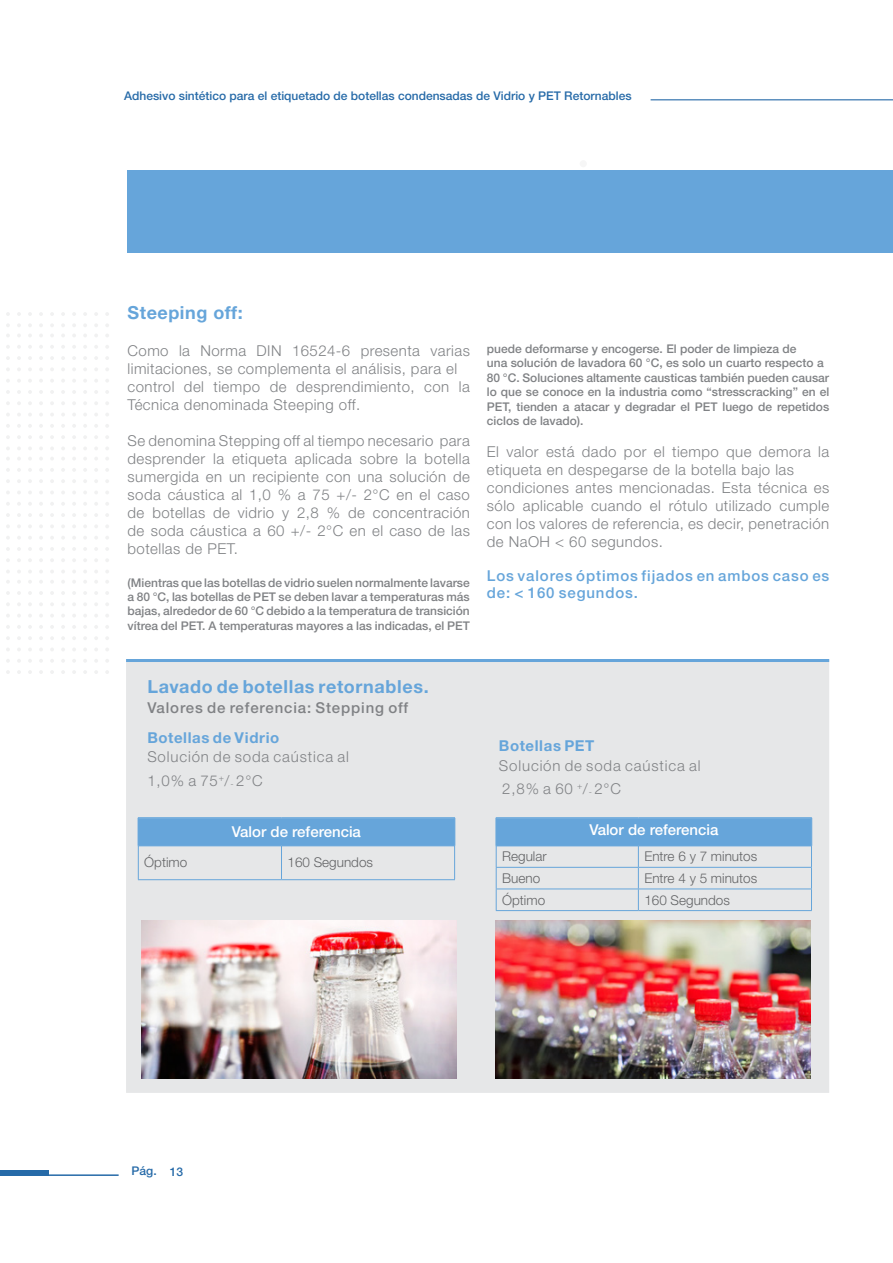
<style>
.page{position:relative;width:893px;height:1263px;background:#fff}
.page>*{position:absolute;margin:0;border:0;box-sizing:border-box;transform-origin:0 0}
.t1{font:700 18px "Helvetica Neue LT Std";letter-spacing:.03em;color:#66a5da}
.t2{font:300 15px/18px "Helvetica Neue LT Std";letter-spacing:.03em;color:#808285}
.t3{font:300 15px/23.7px "Helvetica Neue LT Std";letter-spacing:.06em;color:#808285}
.t4{font:500 15px/16.5px "Helvetica Neue LT Std";letter-spacing:.06em;color:#66a5da}
.t5{font:500 15px "Helvetica Neue LT Std";color:#fff}
.t6{font:500 15px "Helvetica Neue LT Std";letter-spacing:.06em;color:#808285}
.t7{font:700 15px "Helvetica Neue LT Std";letter-spacing:.04em;color:#66a5da}
.t8{font:300 13.5px "Helvetica Neue LT Std";color:#636466}
.t9{font:500 12px/14.4px "Helvetica Neue LT Std";color:#808285;text-align:justify}
.t10{font:500 12px "Helvetica Neue LT Std";color:#266aa8}
.s1{font-size:8.7px}
</style>
<div class="page">
<hr style="left:651px;top:99px;width:242px;height:1px;background:#266aa8">
<hr style="left:0;top:1174px;width:119px;height:2px;background:#266aa8">
<div style="left:0;top:1170px;width:48px;height:6px;background:#266aa8"></div>
<div style="left:580px;top:160px;width:7px;height:7px;background:#f6f6f6;border-radius:50%"></div>
<svg style="left:61px;top:670px;width:4px;height:4px"></svg>
<svg style="left:50px;top:670px;width:4px;height:4px"></svg>
<svg style="left:39px;top:670px;width:4px;height:4px"></svg>
<svg style="left:28px;top:670px;width:4px;height:4px"></svg>
<svg style="left:17px;top:670px;width:4px;height:4px"></svg>
<svg style="left:6px;top:670px;width:4px;height:4px"></svg>
<svg style="left:61px;top:625px;width:4px;height:4px"></svg>
<svg style="left:50px;top:625px;width:4px;height:4px"></svg>
<svg style="left:39px;top:625px;width:4px;height:4px"></svg>
<svg style="left:28px;top:625px;width:4px;height:4px"></svg>
<svg style="left:17px;top:625px;width:4px;height:4px"></svg>
<svg style="left:6px;top:625px;width:4px;height:4px"></svg>
<svg style="left:72px;top:591px;width:4px;height:4px"></svg>
<svg style="left:61px;top:591px;width:4px;height:4px"></svg>
<svg style="left:50px;top:591px;width:4px;height:4px"></svg>
<svg style="left:39px;top:591px;width:4px;height:4px"></svg>
<svg style="left:28px;top:591px;width:4px;height:4px"></svg>
<svg style="left:17px;top:591px;width:4px;height:4px"></svg>
<svg style="left:6px;top:591px;width:4px;height:4px"></svg>
<svg style="left:72px;top:547px;width:4px;height:4px"></svg>
<svg style="left:61px;top:547px;width:4px;height:4px"></svg>
<svg style="left:50px;top:547px;width:4px;height:4px"></svg>
<svg style="left:39px;top:547px;width:4px;height:4px"></svg>
<svg style="left:28px;top:547px;width:4px;height:4px"></svg>
<svg style="left:17px;top:547px;width:4px;height:4px"></svg>
<svg style="left:6px;top:547px;width:4px;height:4px"></svg>
<svg style="left:61px;top:513px;width:4px;height:4px"></svg>
<svg style="left:50px;top:513px;width:4px;height:4px"></svg>
<svg style="left:39px;top:513px;width:4px;height:4px"></svg>
<svg style="left:28px;top:513px;width:4px;height:4px"></svg>
<svg style="left:17px;top:513px;width:4px;height:4px"></svg>
<svg style="left:6px;top:513px;width:4px;height:4px"></svg>
<svg style="left:50px;top:468px;width:4px;height:4px"></svg>
<svg style="left:39px;top:468px;width:4px;height:4px"></svg>
<svg style="left:28px;top:468px;width:4px;height:4px"></svg>
<svg style="left:17px;top:468px;width:4px;height:4px"></svg>
<svg style="left:6px;top:468px;width:4px;height:4px"></svg>
<svg style="left:72px;top:390px;width:4px;height:4px"></svg>
<svg style="left:61px;top:390px;width:4px;height:4px"></svg>
<svg style="left:50px;top:390px;width:4px;height:4px"></svg>
<svg style="left:39px;top:390px;width:4px;height:4px"></svg>
<svg style="left:28px;top:390px;width:4px;height:4px"></svg>
<svg style="left:17px;top:390px;width:4px;height:4px"></svg>
<svg style="left:6px;top:390px;width:4px;height:4px"></svg>
<svg style="left:61px;top:356px;width:4px;height:4px"></svg>
<svg style="left:50px;top:356px;width:4px;height:4px"></svg>
<svg style="left:39px;top:356px;width:4px;height:4px"></svg>
<svg style="left:28px;top:356px;width:4px;height:4px"></svg>
<svg style="left:17px;top:356px;width:4px;height:4px"></svg>
<svg style="left:6px;top:356px;width:4px;height:4px"></svg>
<svg style="left:72px;top:312px;width:4px;height:4px"></svg>
<svg style="left:61px;top:312px;width:4px;height:4px"></svg>
<svg style="left:50px;top:312px;width:4px;height:4px"></svg>
<svg style="left:39px;top:312px;width:4px;height:4px"></svg>
<svg style="left:28px;top:312px;width:4px;height:4px"></svg>
<svg style="left:17px;top:312px;width:4px;height:4px"></svg>
<svg style="left:6px;top:312px;width:4px;height:4px"></svg>
<div style="left:128px;top:170px;width:765px;height:83px;background:#66a5da"></div>
<div style="left:126px;top:662px;width:703px;height:431px;background:#e6e7e8"></div>
<hr style="left:126px;top:659px;width:703px;height:3px;background:#66a5da">
<div style="left:496px;top:818px;width:315px;height:28px;background:#66a5da"></div>
<hr style="left:496px;top:867px;width:142px;height:1px;background:#66a5da">
<hr style="left:638px;top:867px;width:174px;height:1px;background:#66a5da">
<hr style="left:496px;top:888px;width:142px;height:1px;background:#66a5da">
<hr style="left:638px;top:888px;width:174px;height:1px;background:#66a5da">
<svg style="left:638px;top:847px;width:1px;height:63px"></svg>
<hr style="left:496px;top:910px;width:142px;height:1px;background:#66a5da">
<hr style="left:638px;top:910px;width:174px;height:1px;background:#66a5da">
<hr style="left:496px;top:817px;width:142px;height:1px;background:#66a5da">
<svg style="left:496px;top:847px;width:1px;height:63px"></svg>
<hr style="left:638px;top:817px;width:174px;height:1px;background:#66a5da">
<svg style="left:811px;top:818px;width:1px;height:92px"></svg>
<hr style="left:496px;top:846px;width:142px;height:1px;background:#66a5da">
<hr style="left:638px;top:846px;width:174px;height:1px;background:#66a5da">
<div style="left:138px;top:818px;width:317px;height:28px;background:#66a5da"></div>
<hr style="left:138px;top:846px;width:1px;height:33px;background:#66a5da">
<hr style="left:281px;top:846px;width:1px;height:33px;background:#66a5da">
<hr style="left:454px;top:846px;width:1px;height:33px;background:#66a5da">
<hr style="left:138px;top:879px;width:143px;height:1px;background:#66a5da">
<hr style="left:281px;top:879px;width:174px;height:1px;background:#66a5da">
<hr style="left:138px;top:817px;width:143px;height:1px;background:#66a5da">
<hr style="left:281px;top:817px;width:174px;height:1px;background:#66a5da">
<svg style="left:455px;top:818px;width:1px;height:28px"></svg>
<img style="left:496px;top:921px;width:314px;height:157px">
<img style="left:141px;top:921px;width:315px;height:157px">
<p class="t10" style="left:124px;top:89px;width:509px">Adhesivo sintético para el etiquetado de botellas condensadas de Vidrio y PET Retornables</p>
<p class="t1" style="left:128px;top:301px;width:117px">Steeping off:</p>
<p class="t2" style="left:128px;top:342px;width:344px">Como la Norma DIN 16524-6 presenta varias limitaciones, se complementa el análisis, para el control del tiempo de desprendimiento, con la Técnica denominada Steeping off.</p>
<p class="t2" style="left:128px;top:432px;width:344px;text-align:justify">Se denomina Stepping off al tiempo necesario para desprender la etiqueta aplicada sobre la botella sumergida en un recipiente con una solución de soda cáustica al 1,0 % a 75 +/- 2°C en el caso de botellas de vidrio y 2,8 % de concentración de soda cáustica a 60 +/- 2°C en el caso de las botellas de PET.</p>
<p class="t9" style="left:128px;top:575px;width:344px">(Mientras que las botellas de vidrio suelen normalmente lavarse a 80 °C, las botellas de PET se deben lavar a temperaturas más bajas, alrededor de 60 °C debido a la temperatura de transición vítrea del PET. A temperaturas mayores a las indicadas, el PET</p>
<p class="t9" style="left:487px;top:341px;width:344px;text-align:left">puede deformarse y encogerse. El poder de limpieza de<br>una solución de lavadora 60 °C, es solo un cuarto respecto a 80 °C. Soluciones altamente causticas también pueden causar lo que se conoce en la industria como “stresscracking” en el PET, tienden a atacar y degradar el PET luego de repetidos ciclos de lavado).</p>
<p class="t2" style="left:487px;top:443px;width:344px">El valor está dado por el tiempo que demora la etiqueta en despegarse de la botella bajo las condiciones antes mencionadas. Esta técnica es sólo aplicable cuando el rótulo utilizado cumple con los valores de referencia, es decir, penetración de NaOH &lt; 60 segundos.</p>
<p class="t4" style="left:487px;top:568px;width:344px">Los valores óptimos fijados en ambos caso es de: &lt; 160 segundos.</p>
<p class="t1" style="left:147px;top:676px;width:283px">Lavado de botellas retornables.</p>
<p class="t6" style="left:147px;top:698px;width:262px">Valores de referencia: Stepping off</p>
<p class="t7" style="left:147px;top:728px;width:133px">Botellas de Vidrio</p>
<p class="t3" style="left:147px;top:745px;width:203px">Solución de soda caústica al<br>1,0% a 75<sup>+</sup>/<span class="s1">-</span> 2°C</p>
<p class="t5" style="left:232px;top:823px;width:130px">Valor de referencia</p>
<p class="t8" style="left:144px;top:854px;width:44px">Óptimo</p>
<p class="t8" style="left:287px;top:854px;width:87px">160 Segundos</p>
<p class="t7" style="left:499px;top:736px;width:97px">Botellas PET</p>
<p class="t3" style="left:499px;top:753px;width:203px">Solución de soda caústica al<br>2,8% a 60 <sup>+</sup>/<span class="s1">-</span> 2°C</p>
<p class="t5" style="left:589px;top:820px;width:130px">Valor de referencia</p>
<p class="t8" style="left:502px;top:848px;width:46px">Regular</p>
<p class="t8" style="left:644px;top:848px;width:114px">Entre 6 y 7 minutos</p>
<p class="t8" style="left:502px;top:870px;width:40px">Bueno</p>
<p class="t8" style="left:644px;top:870px;width:114px">Entre 4 y 5 minutos</p>
<p class="t8" style="left:502px;top:891px;width:44px">Óptimo</p>
<p class="t8" style="left:644px;top:891px;width:87px">160 Segundos</p>
<p class="t10" style="left:132px;top:1164px;width:53px">Pág. 13</p>
</div>
